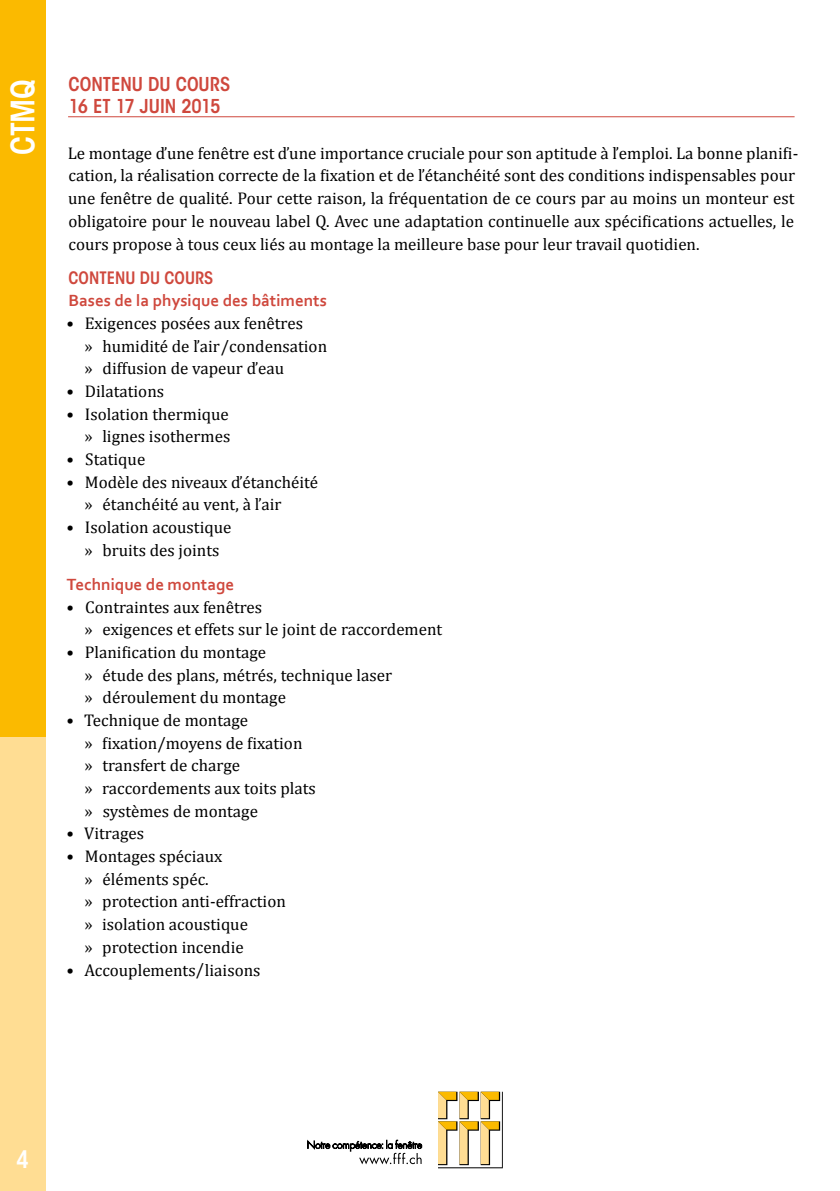
<style>
.page{position:relative;width:840px;height:1191px;background:#fff}
.page>*{position:absolute;margin:0;border:0;box-sizing:border-box;transform-origin:0 0}
.t1{font:600 condensed 32px "ITC Avant Garde Std";color:#fff}
.t2{font:600 condensed 24px "ITC Avant Garde Std";color:#fff}
.t3{font:600 condensed 19px/22.6px "ITC Avant Garde Std";color:#cf483d}
.t4{font:17px/22.6px "Cambria";color:#000}
.t5{font:700 17px "Corbel";color:#cf483d}
.t6{font:600 condensed 17px "ITC Avant Garde Std";color:#cf483d}
</style>
<div class="page">
<div style="left:0;top:0;width:45px;height:737px;background:#fbba00"></div>
<div style="left:0;top:737px;width:45px;height:454px;background:#ffdd93"></div>
<svg style="left:438px;top:1091px;width:64px;height:77px"></svg>
<svg style="left:307px;top:1139px;width:115px;height:25px"></svg>
<hr style="left:68px;top:116px;width:726px;height:1px;background:#cf483d">
<h1 class="t1" style="left:3px;top:155px;width:77px;rotate:-90deg">CTMQ</h1>
<p class="t3" style="left:68px;top:72px;width:163px">CONTENU DU COURS<br>16 ET 17 JUIN 2015</p>
<p class="t4" style="left:68px;top:142px;width:731px">Le montage d̕une fenêtre est d̕une importance cruciale pour son aptitude à l̕emploi. La bonne planifi&shy;cation, la réalisation correcte de la fixation et de l̕étanchéité sont des conditions indispensables pour une fenêtre de qualité. Pour cette raison, la fréquentation de ce cours par au moins un monteur est obligatoire pour le nouveau label Q. Avec une adaptation continuelle aux spécifications actuelles, le cours propose à tous ceux liés au montage la meilleure base pour leur travail quotidien.</p>
<p class="t6" style="left:69px;top:267px;width:145px">CONTENU DU COURS</p>
<p class="t5" style="left:68px;top:290px;width:260px">Bases de la physique des bâtiments</p>
<p class="t4" style="left:85px;top:312px;width:244px;text-indent:-18px">• Exigences posées aux fenêtres<br>» humidité de l̕air /condensation » diffusion de vapeur d̕eau</p>
<p class="t4" style="left:66px;top:380px;width:99px">• Dilatations</p>
<p class="t4" style="left:66px;top:402px;width:165px;text-align:right">• Isolation thermique » lignes isothermes</p>
<p class="t4" style="left:66px;top:448px;width:80px">• Statique</p>
<p class="t4" style="left:85px;top:470px;width:235px;text-indent:-18px">• Modèle des niveaux d̕étanchéité » étanchéité au vent, à l̕air</p>
<p class="t4" style="left:66px;top:516px;width:166px;text-align:center">• Isolation acoustique » bruits des joints</p>
<p class="t5" style="left:67px;top:573px;width:169px">Technique de montage</p>
<p class="t4" style="left:85px;top:595px;width:359px;text-indent:-18px">• Contraintes aux fenêtres<br>» exigences et effets sur le joint de raccordement</p>
<p class="t4" style="left:85px;top:640px;width:309px;text-indent:-18px">• Planification du montage<br>» étude des plans, métrés, technique laser » déroulement du montage</p>
<p class="t4" style="left:85px;top:709px;width:233px;text-indent:-18px">• Technique de montage<br>» fixation/moyens de fixation<br>» transfert de charge<br>» raccordements aux toits plats » systèmes de montage</p>
<p class="t4" style="left:66px;top:822px;width:79px">• Vitrages</p>
<p class="t4" style="left:85px;top:845px;width:203px;text-indent:-18px">• Montages spéciaux<br>» éléments spéc.<br>» protection anti-effraction » isolation acoustique<br>» protection incendie</p>
<p class="t4" style="left:66px;top:958px;width:195px">• Accouplements/ liaisons</p>
<h2 class="t2" style="left:16px;top:1144px;width:15px">4</h2>
</div>
